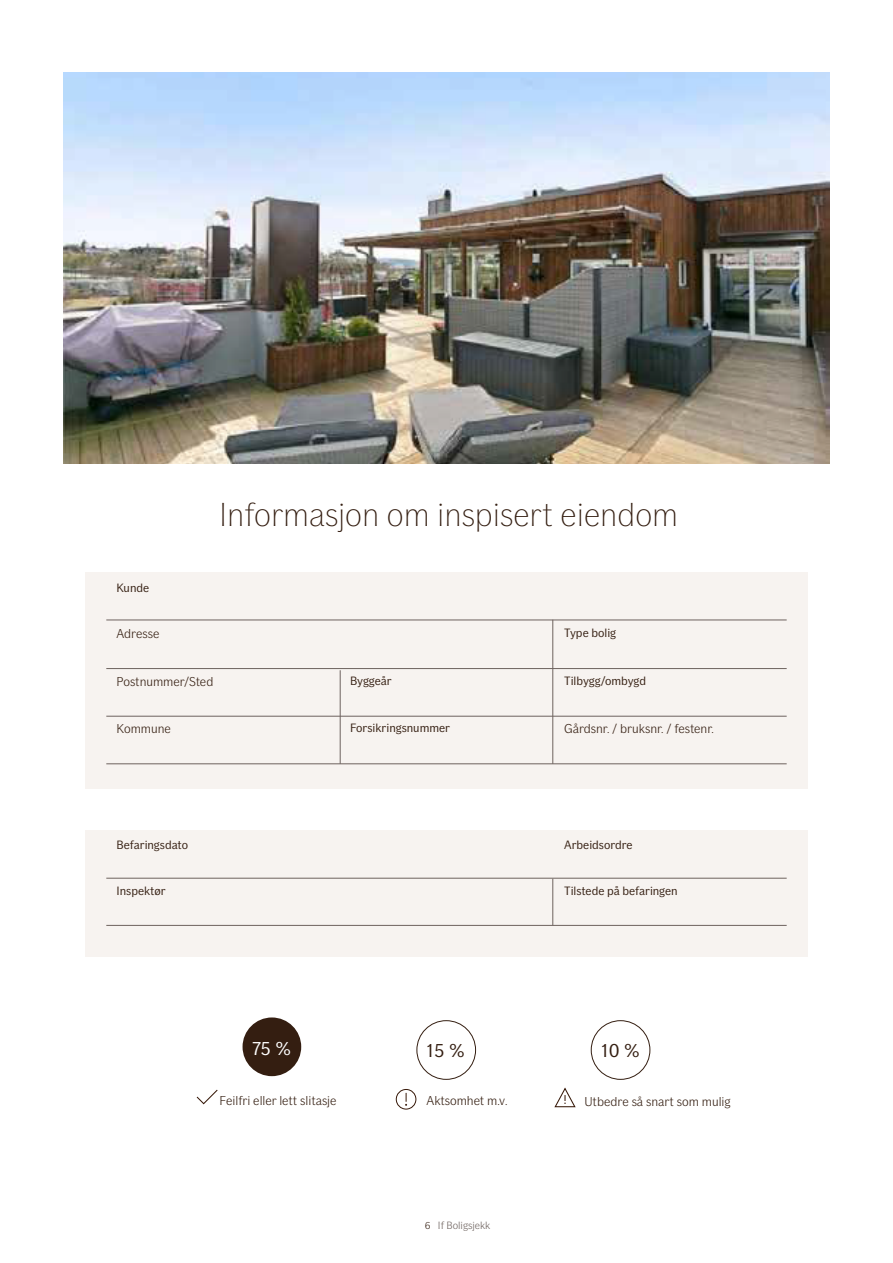
<style>
.page{position:relative;width:893px;height:1263px;background:#fff}
.page>*{position:absolute;margin:0;border:0;box-sizing:border-box;transform-origin:0 0}
.t1{font:100 33px "If Sans";color:#341e11}
.t2{font:19.5px "If Sans";color:#341e11}
.t3{font:19.5px "If Sans";color:#fff}
.t4{font:300 12.75px "If Sans";color:#341e11}
.t5{font:12px "If Sans";color:#341e11}
.t6{font:300 10.5px "If Sans";color:#6d625e}
.s1{color:#341e11}
</style>
<div class="page">
<div style="left:85px;top:830px;width:723px;height:126px;background:#f7f3f0"></div>
<div style="left:85px;top:573px;width:723px;height:216px;background:#f7f3f0"></div>
<img style="left:64px;top:72px;width:765px;height:391px">
<hr style="left:106px;top:878px;width:681px;height:1px;background:#6d625e">
<hr style="left:106px;top:925px;width:681px;height:1px;background:#6d625e">
<hr style="left:106px;top:620px;width:681px;height:1px;background:#6d625e">
<hr style="left:106px;top:668px;width:681px;height:1px;background:#6d625e">
<hr style="left:106px;top:716px;width:681px;height:1px;background:#6d625e">
<hr style="left:106px;top:763px;width:681px;height:1px;background:#6d625e">
<hr style="left:340px;top:670px;width:1px;height:94px;background:#6d625e">
<hr style="left:553px;top:620px;width:1px;height:144px;background:#6d625e">
<svg style="left:196px;top:1089px;width:22px;height:16px"></svg>
<div style="left:243px;top:1017px;width:58px;height:59px;background:#341e11;border-radius:50%"></div>
<div style="left:416px;top:1020px;width:60px;height:60px;border:1px solid #341e11;border-radius:50%"></div>
<div style="left:396px;top:1089px;width:20px;height:20px;border:1px solid #361808;border-radius:50%"></div>
<svg style="left:405px;top:1093px;width:2px;height:13px"></svg>
<svg style="left:554px;top:1088px;width:22px;height:20px"></svg>
<div style="left:591px;top:1020px;width:59px;height:60px;border:1px solid #341e11;border-radius:50%"></div>
<hr style="left:553px;top:879px;width:1px;height:46px;background:#6d625e">
<p class="t5" style="left:117px;top:580px;width:34px">Kunde</p>
<h1 class="t1" style="left:219px;top:496px;width:460px">Informasjon om inspisert eiendom</h1>
<p class="t4" style="left:117px;top:626px;width:44px">Adresse</p>
<p class="t5" style="left:564px;top:626px;width:54px">Type bolig</p>
<p class="t5" style="left:350px;top:674px;width:43px">Byggeår</p>
<p class="t5" style="left:350px;top:721px;width:101px">Forsikringsnummer</p>
<p class="t5" style="left:564px;top:674px;width:83px">Tilbygg/ombygd</p>
<p class="t4" style="left:117px;top:674px;width:98px">Postnummer/Sted</p>
<p class="t4" style="left:117px;top:721px;width:56px">Kommune</p>
<p class="t4" style="left:564px;top:721px;width:151px">Gårdsnr. / bruksnr. / festenr.</p>
<p class="t5" style="left:117px;top:838px;width:73px">Befaringsdato</p>
<p class="t5" style="left:564px;top:838px;width:70px">Arbeidsordre</p>
<p class="t5" style="left:564px;top:884px;width:115px">Tilstede på befaringen</p>
<p class="t5" style="left:117px;top:884px;width:50px">Inspektør</p>
<h2 class="t3" style="left:252px;top:1037px;width:41px">75 %</h2>
<h2 class="t2" style="left:427px;top:1039px;width:40px">15 %</h2>
<p class="t4" style="left:427px;top:1093px;width:82px">Aktsomhet m.v.</p>
<p class="t4" style="left:584px;top:1095px;width:148px">Utbedre så snart som mulig</p>
<h2 class="t2" style="left:601px;top:1039px;width:41px">10 %</h2>
<p class="t4" style="left:220px;top:1093px;width:118px">Feilfri eller lett slitasje</p>
<p class="t6" style="left:425px;top:1219px;width:67px"><span class="s1">6</span> If Boligsjekk</p>
</div>
